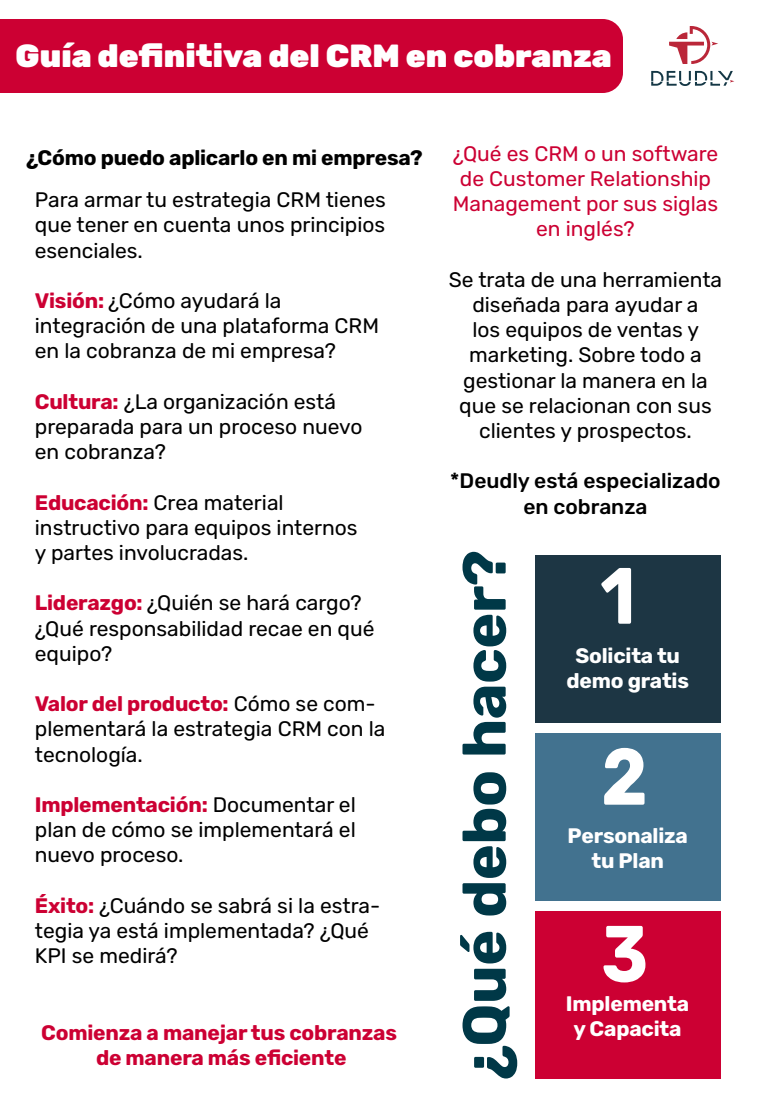
<style>
.page{position:relative;width:768px;height:1118px;background:#fff}
.page>*{position:absolute;margin:0;border:0;box-sizing:border-box;transform-origin:0 0}
.t1{font:700 79.7px "Rubik";color:#fff;scale:.9 1}
.t2{font:700 60.8px "Rubik";letter-spacing:-.01em;color:#003847}
.t3{font:900 32.1px "Rubik";color:#fff}
.t4{font:21px/25.2px "Rubik";color:#000}
.t5{font:21px/25.2px "Rubik";color:#c03;text-align:center}
.t6{font:700 21px/25.2px "Rubik";letter-spacing:-.01em;color:#fff;text-align:center}
.t7{font:700 21px/25.2px "Rubik";letter-spacing:-.01em;color:#c03;text-align:center}
.t8{font:500 21px/25.2px "Rubik";color:#000;text-align:center}
.t9{font:700 21px "Rubik";letter-spacing:-.01em;color:#000}
.s1{font-weight:700;color:#c03}
</style>
<div class="page">
<div style="left:0;top:19px;width:623px;height:74px;background:#c03"></div>
<div style="left:535px;top:555px;width:186px;height:168px;background:#1d3644"></div>
<div style="left:535px;top:733px;width:186px;height:168px;background:#42728f"></div>
<div style="left:535px;top:911px;width:186px;height:168px;background:#c03"></div>
<svg style="left:669px;top:26px;width:49px;height:38px"></svg>
<svg style="left:651px;top:71px;width:83px;height:15px"></svg>
<h3 class="t3" style="left:16px;top:37px;width:598px">Guía definitiva del CRM en cobranza</h3>
<p class="t9" style="left:26px;top:145px;width:398px">¿Cómo puedo aplicarlo en mi empresa?</p>
<p class="t4" style="left:35px;top:188px;width:353px;text-align:justify">Para armar tu estrategia CRM tienes que tener en cuenta unos principios esenciales.</p>
<p class="t4" style="left:35px;top:289px;width:346px"><span class="s1">Visión:</span> ¿Cómo ayudará la integración de una plataforma CRM en la cobranza de mi empresa?</p>
<p class="t4" style="left:35px;top:389px;width:329px"><span class="s1">Cultura:</span> ¿La organización está preparada para un proceso nuevo en cobranza?</p>
<p class="t4" style="left:35px;top:490px;width:324px"><span class="s1">Educación:</span> Crea material instructivo para equipos internos y partes involucradas.</p>
<p class="t4" style="left:35px;top:591px;width:341px"><span class="s1">Liderazgo:</span> ¿Quién se hará cargo? ¿Qué responsabilidad recae en qué equipo?</p>
<p class="t4" style="left:35px;top:692px;width:352px"><span class="s1">Valor del producto:</span> Cómo se com&shy;plementará la estrategia CRM con la tecnología.</p>
<p class="t4" style="left:35px;top:793px;width:322px;text-align:justify"><span class="s1">Implementación:</span> Documentar el plan de cómo se implementará el nuevo proceso.</p>
<p class="t4" style="left:35px;top:893px;width:347px"><span class="s1">Éxito:</span> ¿Cuándo se sabrá si la estra&shy;tegia ya está implementada? ¿Qué<br>KPI se medirá?</p>
<p class="t7" style="left:41px;top:1021px;width:357px">Comienza a manejar tus cobranzas de manera más eficiente</p>
<p class="t5" style="left:453px;top:141px;width:267px">¿Qué es CRM o un software de Customer Relationship<br>Management por sus siglas en inglés?</p>
<p class="t4" style="left:449px;top:267px;width:275px;text-align:center">Se trata de una herramienta diseñada para ayudar a<br>los equipos de ventas y marketing. Sobre todo a gestionar la manera en la que se relacionan con sus clientes y prospectos.</p>
<p class="t8" style="left:450px;top:469px;width:272px">*Deudly está especializado en cobranza</p>
<h2 class="t2" style="left:449px;top:1080px;width:532px;rotate:-90deg">¿Qué debo hacer?</h2>
<h1 class="t1" style="left:600px;top:550px;width:41px">1</h1>
<p class="t6" style="left:567px;top:643px;width:124px">Solicita tu demo gratis</p>
<h1 class="t1" style="left:601px;top:731px;width:53px">2</h1>
<p class="t6" style="left:568px;top:823px;width:122px">Personaliza tu Plan</p>
<h1 class="t1" style="left:601px;top:908px;width:54px">3</h1>
<p class="t6" style="left:566px;top:992px;width:125px">Implementa y Capacita</p>
</div>
